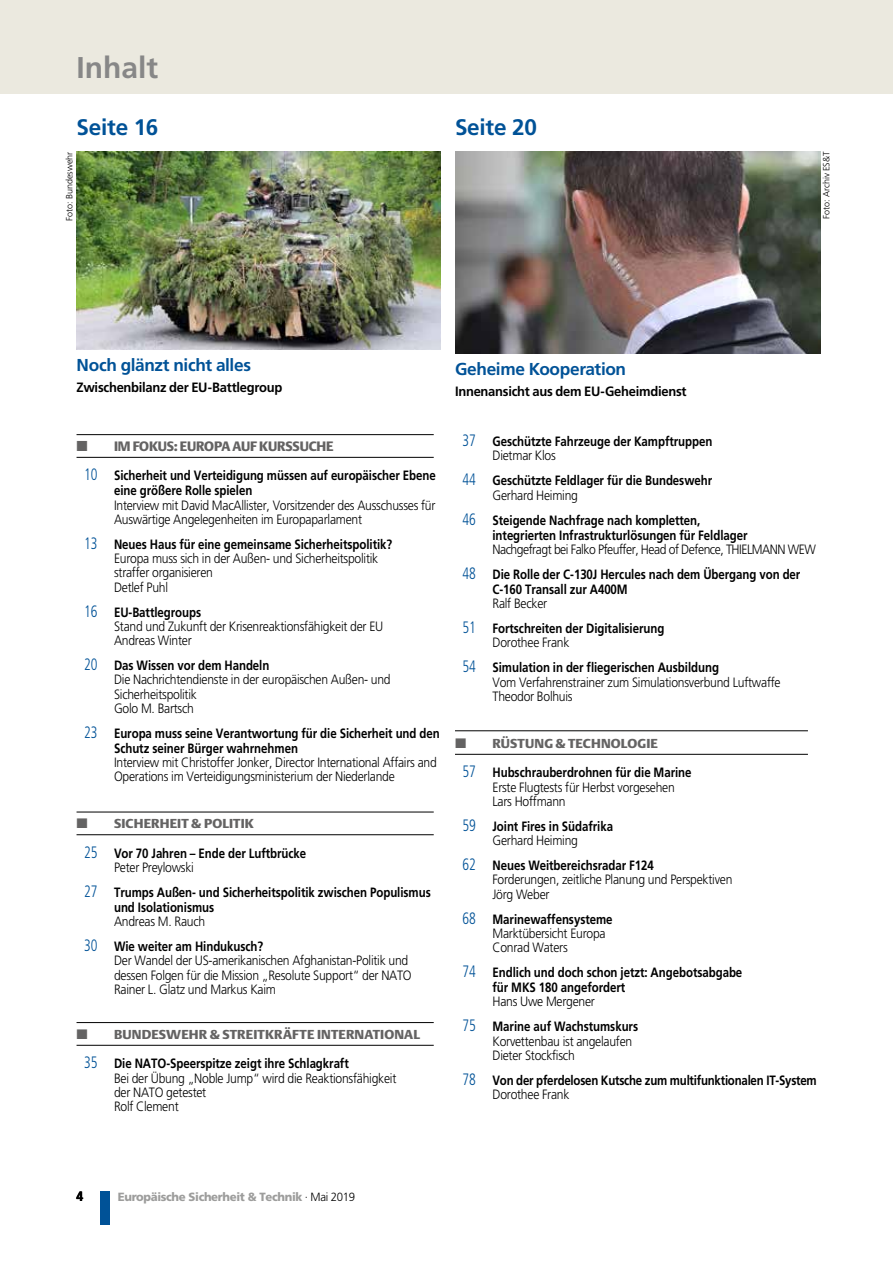
<style>
.page{position:relative;width:893px;height:1263px;background:#fff}
.page>*{position:absolute;margin:0;border:0;box-sizing:border-box;transform-origin:0 0}
.t1{font:700 30px "Frutiger LT Pro";color:#878787}
.t2{font:700 22.5px "Frutiger LT Pro";letter-spacing:-.01em;color:#005297}
.t3{font:700 17.25px "Frutiger LT Pro";letter-spacing:-.02em;color:#005297}
.t4{font:300 13.5px/14.2px "Frutiger LT Pro";letter-spacing:-.02em;color:#000;scale:.9 1}
.t5{font:700 13.5px/15px "Frutiger LT Pro";letter-spacing:-.005em;color:#000;scale:.85 1}
.t6{font:300 13.5px/25px "Frutiger LT Pro";letter-spacing:-.04em;color:#000;scale:.9 1}
.t7{font:700 13.5px "Frutiger LT Pro";letter-spacing:-.005em;color:#000;scale:.96 1}
.t8{font:13.5px "DTL Argo T Black";letter-spacing:-.01em;color:#646363}
.t9{font:700 13.5px "Frutiger";color:#000;scale:.9 1}
.t10{font:12.9px "DTL Argo T Black";letter-spacing:.01em;color:#646363;scale:1.05 1}
.t11{font:900 11.85px "Frutiger";letter-spacing:-.03em;color:#9d9d9c;scale:.96 1}
.t12{font:300 9px "Frutiger LT Pro";color:#000}
.s1{font-family:"Frutiger";font-weight:300;font-stretch:condensed;font-size:16.5px;color:#005297}
.s2{font-family:"Frutiger";font-stretch:condensed;font-size:16.5px;color:#005297}
.s3{font-weight:700}
.s4{font-weight:300}
.s5{font-family:"Frutiger LT Pro";font-weight:300;color:#000}
</style>
<div class="page">
<div style="left:0;top:0;width:893px;height:94px;background:#ebe9df"></div>
<img style="left:77px;top:152px;width:363px;height:198px">
<div style="left:101px;top:1191px;width:9px;height:33px;background:#005297"></div>
<img style="left:455px;top:152px;width:366px;height:202px">
<hr style="left:77px;top:434px;width:357px;height:1px;background:#000">
<hr style="left:77px;top:457px;width:357px;height:1px;background:#000">
<hr style="left:77px;top:812px;width:357px;height:1px;background:#000">
<hr style="left:77px;top:834px;width:357px;height:1px;background:#000">
<hr style="left:77px;top:1022px;width:357px;height:1px;background:#000">
<hr style="left:77px;top:1045px;width:357px;height:1px;background:#000">
<hr style="left:455px;top:730px;width:353px;height:1px;background:#000">
<hr style="left:455px;top:754px;width:353px;height:1px;background:#000">
<h1 class="t1" style="left:77px;top:50px;width:83px">Inhalt</h1>
<h2 class="t2" style="left:77px;top:114px;width:83px">Seite 16</h2>
<h2 class="t2" style="left:455px;top:114px;width:83px">Seite 20</h2>
<p class="t12" style="left:64px;top:221px;width:71px;rotate:-90deg">Foto: Bundeswehr</p>
<p class="t12" style="left:821px;top:219px;width:69px;rotate:-90deg">Foto: Archiv ES&amp;T</p>
<p class="t3" style="left:77px;top:355px;width:176px">Noch glänzt nicht alles</p>
<p class="t7" style="left:77px;top:379px;width:216px">Zwischenbilanz der EU-Battlegroup</p>
<p class="t8" style="left:114px;top:438px;width:221px">IM FOKUS: EUROPA AUF KURSSUCHE</p>
<p class="t5" style="left:114px;top:468px;width:380px;text-indent:-30px"><span class="s1">10</span> Sicherheit und Verteidigung müssen auf europäischer Ebene eine größere Rolle spielen</p>
<p class="t4" style="left:114px;top:498px;width:359px">Interview mit David MacAllister, Vorsitzender des Ausschusses für<br>Auswärtige Angelegenheiten im Europaparlament</p>
<p class="t4" style="left:114px;top:537px;width:311px;text-indent:-30px"><span class="s2">13</span> <span class="s3">Neues Haus für eine gemeinsame Sicherheitspolitik?<br></span>Europa muss sich in der Außen- und Sicherheitspolitik straffer organisieren<br>Detlef Puhl</p>
<p class="t4" style="left:114px;top:605px;width:301px;text-indent:-30px"><span class="s2">16</span> <span class="s3">EU-Battlegroups<br></span>Stand und Zukunft der Krisenreaktionsfähigkeit der EU<br>Andreas Winter</p>
<p class="t4" style="left:114px;top:658px;width:309px;text-indent:-30px"><span class="s2">20</span> <span class="s3">Das Wissen vor dem Handeln<br></span>Die Nachrichtendienste in der europäischen Außen- und<br>Sicherheitspolitik<br>Golo M. Bartsch</p>
<p class="t5" style="left:114px;top:726px;width:385px;text-indent:-30px"><span class="s1">23</span> Europa muss seine Verantwortung für die Sicherheit und den<br>Schutz seiner Bürger wahrnehmen</p>
<p class="t4" style="left:114px;top:755px;width:360px">Interview mit Christoffer Jonker, Director International Affairs and<br>Operations im Verteidigungsministerium der Niederlande</p>
<p class="t10" style="left:114px;top:816px;width:135px">SICHERHEIT &amp; POLITIK</p>
<p class="t5" style="left:114px;top:846px;width:228px;line-height:14.2px;text-indent:-30px"><span class="s1">25</span> Vor 70 Jahren – Ende der Luftbrücke<br><span class="s4">Peter Preylowski</span></p>
<p class="t5" style="left:114px;top:885px;width:374px;text-indent:-30px"><span class="s1">27</span> Trumps Außen- und Sicherheitspolitik zwischen Populismus und Isolationismus</p>
<p class="t5" style="left:84px;top:909px;width:212px;line-height:25px;text-indent:30px"><span class="s4">Andreas M. Rauch<br></span><span class="s1">30</span> Wie weiter am Hindukusch?</p>
<p class="t4" style="left:114px;top:954px;width:332px">Der Wandel der US-amerikanischen Afghanistan-Politik und dessen Folgen für die Mission „Resolute Support“ der NATO<br>Rainer L. Glatz und Markus Kaim</p>
<p class="t10" style="left:114px;top:1027px;width:293px">BUNDESWEHR &amp; STREITKRÄFTE INTERNATIONAL</p>
<p class="t4" style="left:114px;top:1056px;width:315px;text-indent:-30px"><span class="s2">35</span> <span class="s3">Die NATO-Speerspitze zeigt ihre Schlagkraft<br></span>Bei der Übung „Noble Jump“ wird die Reaktionsfähigkeit der NATO getestet<br>Rolf Clement</p>
<p class="t3" style="left:455px;top:359px;width:173px">Geheime Kooperation</p>
<p class="t7" style="left:455px;top:383px;width:243px">Innenansicht aus dem EU-Geheimdienst</p>
<p class="t5" style="left:492px;top:434px;width:260px;line-height:14.2px;text-indent:-30px"><span class="s1">37</span> Geschützte Fahrzeuge der Kampftruppen<br><span class="s4">Dietmar Klos</span></p>
<p class="t5" style="left:492px;top:474px;width:260px;line-height:14.2px;text-indent:-30px"><span class="s1">44</span> Geschützte Feldlager für die Bundeswehr<br><span class="s4">Gerhard Heiming</span></p>
<p class="t5" style="left:492px;top:512px;width:302px;text-indent:-30px"><span class="s1">46</span> Steigende Nachfrage nach kompletten, integrierten Infrastrukturlösungen für Feldlager</p>
<p class="t6" style="left:462px;top:537px;width:394px;text-indent:30px">Nachgefragt bei Falko Pfeuffer, Head of Defence, THIELMANN WEW<br><span class="s2">48</span> <span class="s3">Die Rolle der C-130J Hercules nach dem Übergang von der</span></p>
<p class="t5" style="left:492px;top:582px;width:161px">C-160 Transall zur A400M</p>
<p class="t5" style="left:462px;top:591px;width:239px;line-height:25px;text-indent:30px"><span class="s4">Ralf Becker<br></span><span class="s1">51</span> Fortschreiten der Digitalisierung</p>
<p class="t5" style="left:462px;top:630px;width:303px;line-height:25px;text-indent:30px"><span class="s4">Dorothee Frank<br></span><span class="s1">54</span> Simulation in der fliegerischen Ausbildung</p>
<p class="t4" style="left:492px;top:675px;width:322px">Vom Verfahrenstrainer zum Simulationsverbund Luftwaffe<br>Theodor Bolhuis</p>
<p class="t10" style="left:492px;top:736px;width:159px">RÜSTUNG &amp; TECHNOLOGIE</p>
<p class="t4" style="left:492px;top:765px;width:223px;text-indent:-30px"><span class="s2">57</span> <span class="s3">Hubschrauberdrohnen für die Marine<br></span>Erste Flugtests für Herbst vorgesehen<br>Lars Hoffmann</p>
<p class="t5" style="left:462px;top:819px;width:179px;line-height:14.2px;text-align:center"><span class="s1">59</span> Joint Fires in Südafrika<br><span class="s4">Gerhard Heiming</span></p>
<p class="t4" style="left:492px;top:858px;width:268px;text-indent:-30px"><span class="s2">62</span> <span class="s3">Neues Weitbereichsradar F124<br></span>Forderungen, zeitliche Planung und Perspektiven<br>Jörg Weber</p>
<p class="t4" style="left:492px;top:912px;width:135px;text-indent:-30px"><span class="s2">68</span> <span class="s3">Marinewaffensysteme<br></span>Marktübersicht Europa<br>Conrad Waters</p>
<p class="t5" style="left:492px;top:965px;width:295px;text-indent:-30px"><span class="s1">74</span> Endlich und doch schon jetzt: Angebotsabgabe für MKS 180 angefordert</p>
<p class="t5" style="left:462px;top:989px;width:208px;line-height:25px;text-indent:30px"><span class="s4">Hans Uwe Mergener<br></span><span class="s1">75</span> Marine auf Wachstumskurs</p>
<p class="t4" style="left:492px;top:1034px;width:157px">Korvettenbau ist angelaufen<br>Dieter Stockfisch</p>
<p class="t5" style="left:492px;top:1073px;width:383px;line-height:14.2px;text-indent:-30px"><span class="s1">78</span> Von der pferdelosen Kutsche zum multifunktionalen IT-System<br><span class="s4">Dorothee Frank</span></p>
<p class="t9" style="left:77px;top:1189px;width:9px">4</p>
<p class="t11" style="left:118px;top:1189px;width:249px">Europäische Sicherheit &amp; Technik <span class="s5">· Mai 2019</span></p>
</div>
